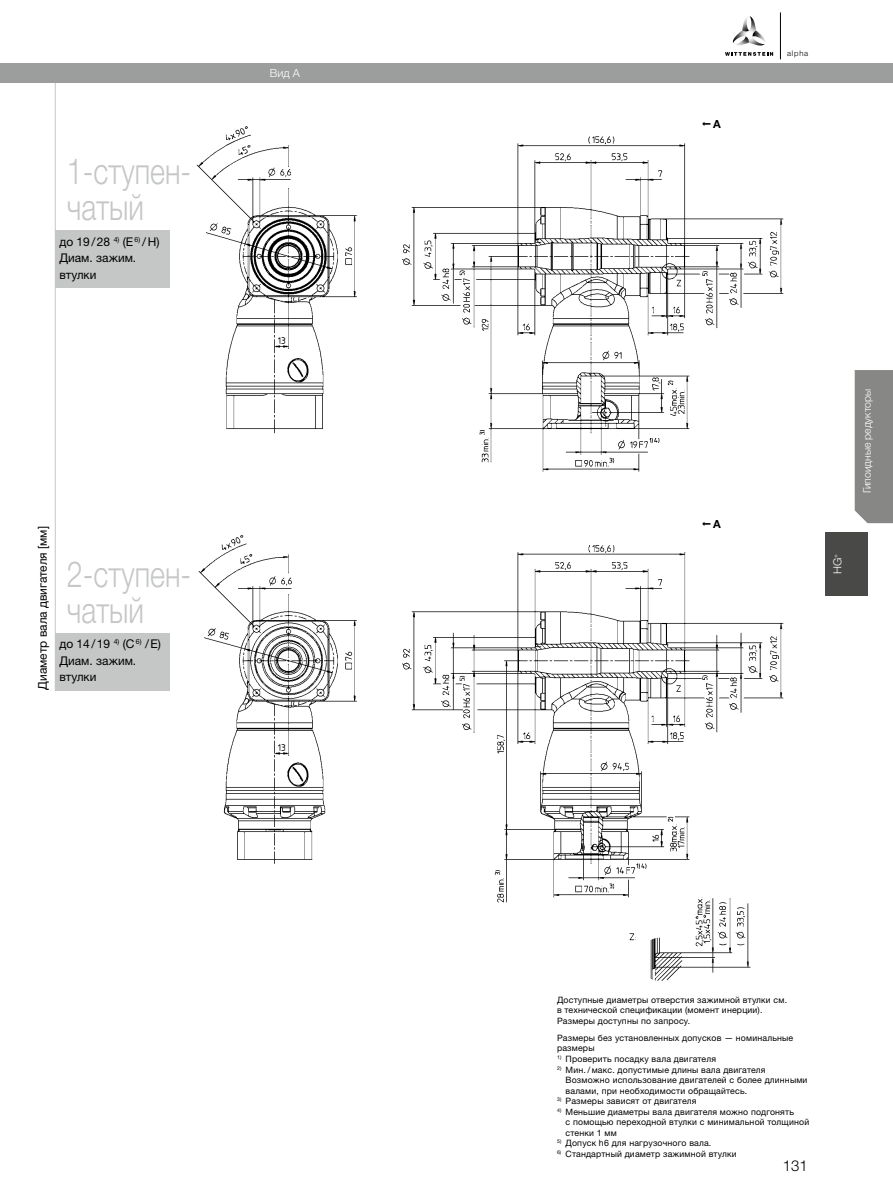
<style>
.page{position:relative;width:893px;height:1191px;background:#fff}
.page>*{position:absolute;margin:0;border:0;box-sizing:border-box;transform-origin:0 0}
.t1{font:300 36px/36px "Helvetica Neue LTW1 G";color:#c5c6c6;scale:.8 1}
.t2{font:300 15px "Helvetica Neue LT Std";color:#000}
.t3{font:12px/16.5px "Helvetica Neue LTW1 G";color:#000}
.t4{font:12px "Helvetica Neue LT Std";color:#000}
.t5{font:300 11.25px "Helvetica Neue LTW1 G";color:#fff}
.t6{font:300 11.25px "Helvetica Neue LT Std";color:#fff}
.t7{font:700 11.25px "Helvetica Neue LT Std";color:#000}
.t8{font:300 10.5px "Helvetica Neue LTW1 G";color:#fff}
.t9{font:8.7px/10.5px "Helvetica Neue LTW1 G";letter-spacing:.02em;color:#000}
.t10{font:300 7.65px "Helvetica Neue LT";letter-spacing:.1em;color:#000}
.s1{font-family:"Helvetica Neue LTW1 G"}
</style>
<div class="page">
<div style="left:0;top:64px;width:893px;height:19px;background:#9c9d9d"></div>
<div style="left:825px;top:532px;width:42px;height:63px;background:#494948"></div>
<img style="left:162px;top:126px;width:671px;height:855px">
<hr style="left:55px;top:83px;width:1px;height:608px;background:#c5c6c6">
<div style="left:855px;top:370px;width:38px;height:153px;background:#878786"></div>
<div style="left:55px;top:231px;width:115px;height:57px;background:#c5c6c6"></div>
<div style="left:55px;top:633px;width:115px;height:58px;background:#c5c6c6"></div>
<svg style="left:732px;top:16px;width:33px;height:30px"></svg>
<svg style="left:725px;top:52px;width:48px;height:4px"></svg>
<hr style="left:780px;top:12px;width:1px;height:47px;background:#000">
<svg style="left:703px;top:522px;width:8px;height:4px"></svg>
<h1 class="t1" style="left:67px;top:153px;width:157px">1-ступен&shy;чатый</h1>
<h3 class="t4" style="left:60px;top:234px;width:102px"><span class="s1">до</span> 19/28 <sup>4)</sup> (E <sup>6)</sup> /H)</h3>
<h3 class="t3" style="left:60px;top:249px;width:78px">Диам. зажим. втулки</h3>
<p class="t5" style="left:270px;top:66px;width:31px">Вид A</p>
<h3 class="t3" style="left:34px;top:689px;width:165px;rotate:-90deg">Диаметр вала двигателя [мм]</h3>
<h1 class="t1" style="left:67px;top:556px;width:157px">2-ступен&shy;чатый</h1>
<h3 class="t4" style="left:60px;top:637px;width:103px"><span class="s1">до</span> 14/19 <sup>4)</sup> (C <sup>6)</sup> /E)</h3>
<h3 class="t3" style="left:60px;top:652px;width:78px">Диам. зажим. втулки</h3>
<p class="t7" style="left:713px;top:117px;width:9px">A</p>
<p class="t10" style="left:787px;top:48px;width:23px">alpha</p>
<p class="t7" style="left:713px;top:517px;width:9px">A</p>
<p class="t8" style="left:860px;top:493px;width:106px;rotate:-90deg">Гипоидные редукторы</p>
<p class="t6" style="left:831px;top:574px;width:22px;rotate:-90deg">HG<sup>+</sup></p>
<p class="t9" style="left:557px;top:994px;width:232px">Доступные диаметры отверстия зажимной втулки см. в технической спецификации (момент инерции).<br>Размеры доступны по запросу.</p>
<p class="t9" style="left:557px;top:1032px;width:238px">Размеры без установленных допусков — номинальные размеры</p>
<p class="t9" style="left:557px;top:1053px;width:160px"><sup>1)</sup> Проверить посадку вала двигателя</p>
<p class="t9" style="left:566px;top:1064px;width:243px;text-indent:-9px"><sup>2)</sup> Мин./макс. допустимые длины вала двигателя<br>Возможно использование двигателей с более длинными валами, при необходимости обращайтесь.</p>
<p class="t9" style="left:557px;top:1095px;width:141px"><sup>3)</sup> Размеры зависят от двигателя</p>
<p class="t9" style="left:566px;top:1106px;width:245px;text-indent:-9px"><sup>4)</sup> Меньшие диаметры вала двигателя можно подгонять<br>с помощью переходной втулки с минимальной толщиной стенки 1 мм</p>
<p class="t9" style="left:557px;top:1137px;width:156px"><sup>5)</sup> Допуск h6 для нагрузочного вала.</p>
<p class="t9" style="left:557px;top:1148px;width:181px"><sup>6)</sup> Стандартный диаметр зажимной втулки</p>
<h2 class="t2" style="left:783px;top:1156px;width:27px">131</h2>
</div>
